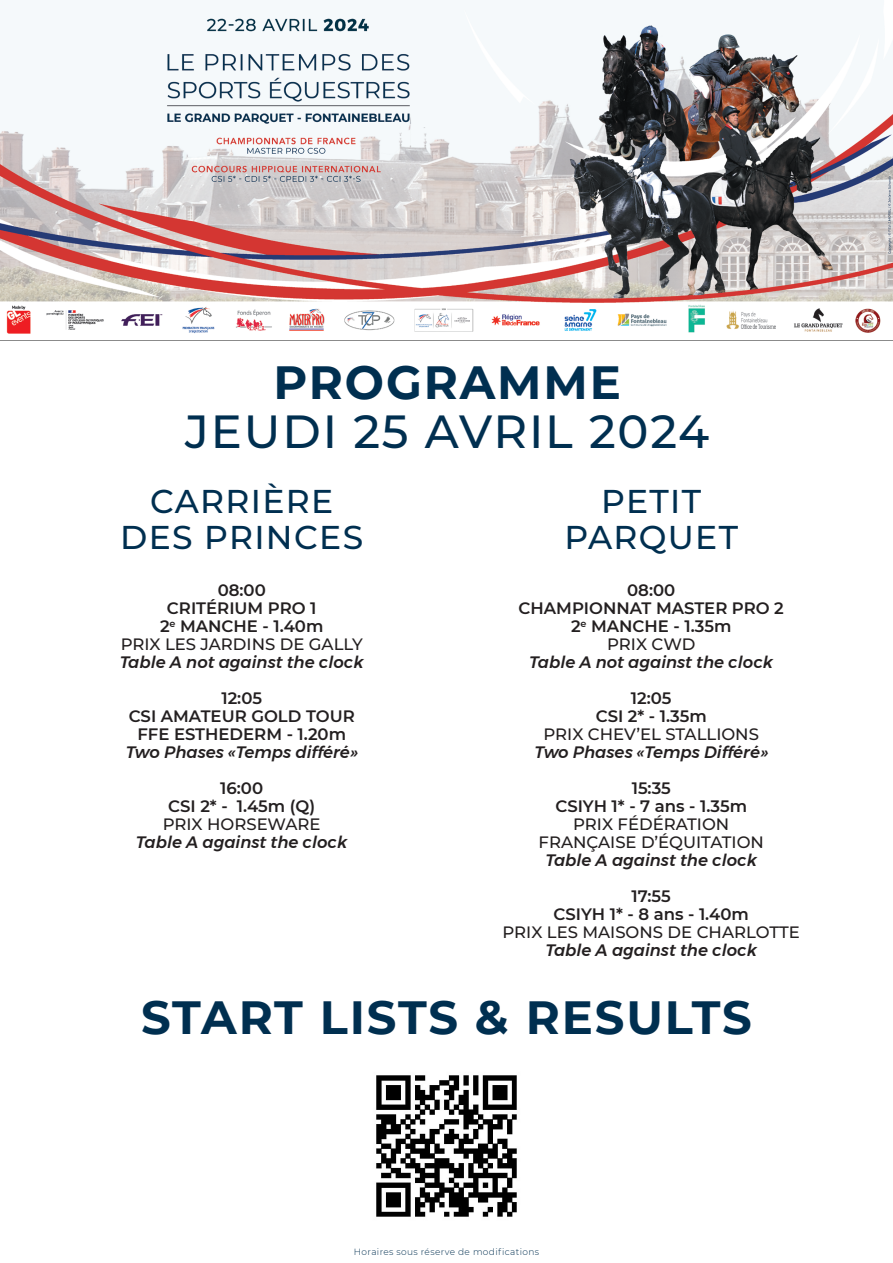
<style>
.page{position:relative;width:893px;height:1263px;background:#fff}
.page>*{position:absolute;margin:0;border:0;box-sizing:border-box;transform-origin:0 0}
.t1{font:700 46.5px "Montserrat";letter-spacing:.04em;color:#002f50}
.t2{font:500 46.5px "Montserrat";letter-spacing:.04em;color:#002f50}
.t3{font:500 33px/36px "Montserrat";letter-spacing:.04em;color:#002f50;text-align:center}
.t4{font:600 16.5px "Montserrat";color:#231f20}
.t5{font:500 16.5px/18px "Montserrat";color:#231f20;text-align:center}
.t6{font:italic 500 16.5px/18px "Montserrat";color:#231f20;text-align:center}
.t7{font:300 9px "Montserrat";letter-spacing:.04em;color:#002f50}
.s1{font-weight:600}
.s2{font-style:normal}
.s3{font-style:italic}
</style>
<div class="page">
<hr style="left:0;top:340px;width:893px;height:1px;background:#000">
<img style="left:0;top:10px;width:893px;height:324px">
<img style="left:376px;top:1075px;width:141px;height:142px">
<p class="t1" style="left:273px;top:349px;width:349px">PROGRAMME</p>
<p class="t2" style="left:185px;top:400px;width:526px">JEUDI 25 AVRIL 2024</p>
<p class="t3" style="left:120px;top:483px;width:244px">CARRIÈRE<br>DES PRINCES</p>
<p class="t3" style="left:564px;top:483px;width:175px">PETIT<br>PARQUET</p>
<p class="t4" style="left:218px;top:579px;width:50px">08:00</p>
<p class="t4" style="left:167px;top:597px;width:151px">CRITÉRIUM PRO 1</p>
<p class="t5" style="left:121px;top:617px;width:244px"><span class="s1">2</span><sup>e</sup> <span class="s1">MANCHE - 1.40m<br></span>PRIX LES JARDINS DE GALLY</p>
<p class="t6" style="left:120px;top:653px;width:245px">Table A not against the clock</p>
<p class="t4" style="left:221px;top:687px;width:42px">12:05</p>
<p class="t4" style="left:129px;top:705px;width:228px">CSI AMATEUR GOLD TOUR</p>
<p class="t4" style="left:137px;top:723px;width:210px">FFE ESTHEDERM - 1.20m</p>
<p class="t6" style="left:126px;top:743px;width:233px">Two Phases «Temps différé»</p>
<p class="t4" style="left:220px;top:777px;width:44px">16:00</p>
<p class="t4" style="left:168px;top:795px;width:149px">CSI 2* - 1.45m (Q)</p>
<p class="t5" style="left:163px;top:815px;width:159px">PRIX HORSEWARE</p>
<p class="t6" style="left:136px;top:833px;width:213px">Table A against the clock</p>
<p class="t4" style="left:627px;top:579px;width:50px">08:00</p>
<p class="t4" style="left:519px;top:597px;width:267px">CHAMPIONNAT MASTER PRO 2</p>
<p class="t4" style="left:571px;top:615px;width:162px">2<sup>e</sup> MANCHE - 1.35m</p>
<p class="t6" style="left:529px;top:635px;width:245px"><span class="s2">PRIX CWD<br></span>Table A not against the clock</p>
<p class="t4" style="left:631px;top:687px;width:42px">12:05</p>
<p class="t4" style="left:596px;top:705px;width:112px">CSI 2* - 1.35m</p>
<p class="t6" style="left:534px;top:725px;width:235px"><span class="s2">PRIX CHEV’EL STALLIONS<br></span>Two Phases «Temps Différé»</p>
<p class="t4" style="left:632px;top:777px;width:41px">15:35</p>
<p class="t4" style="left:555px;top:795px;width:193px">CSIYH 1* - 7 ans - 1.35m</p>
<p class="t5" style="left:573px;top:815px;width:158px">PRIX FÉDÉRATION</p>
<p class="t5" style="left:538px;top:833px;width:227px">FRANÇAISE D’ÉQUITATION<br><span class="s3">Table A against the clock</span></p>
<p class="t4" style="left:632px;top:885px;width:41px">17:55</p>
<p class="t4" style="left:554px;top:903px;width:197px">CSIYH 1* - 8 ans - 1.40m</p>
<p class="t5" style="left:502px;top:923px;width:299px">PRIX LES MAISONS DE CHARLOTTE<br><span class="s3">Table A against the clock</span></p>
<p class="t1" style="left:141px;top:984px;width:612px">START LISTS &amp; RESULTS</p>
<p class="t7" style="left:354px;top:1246px;width:187px">Horaires sous réserve de modifications</p>
</div>
